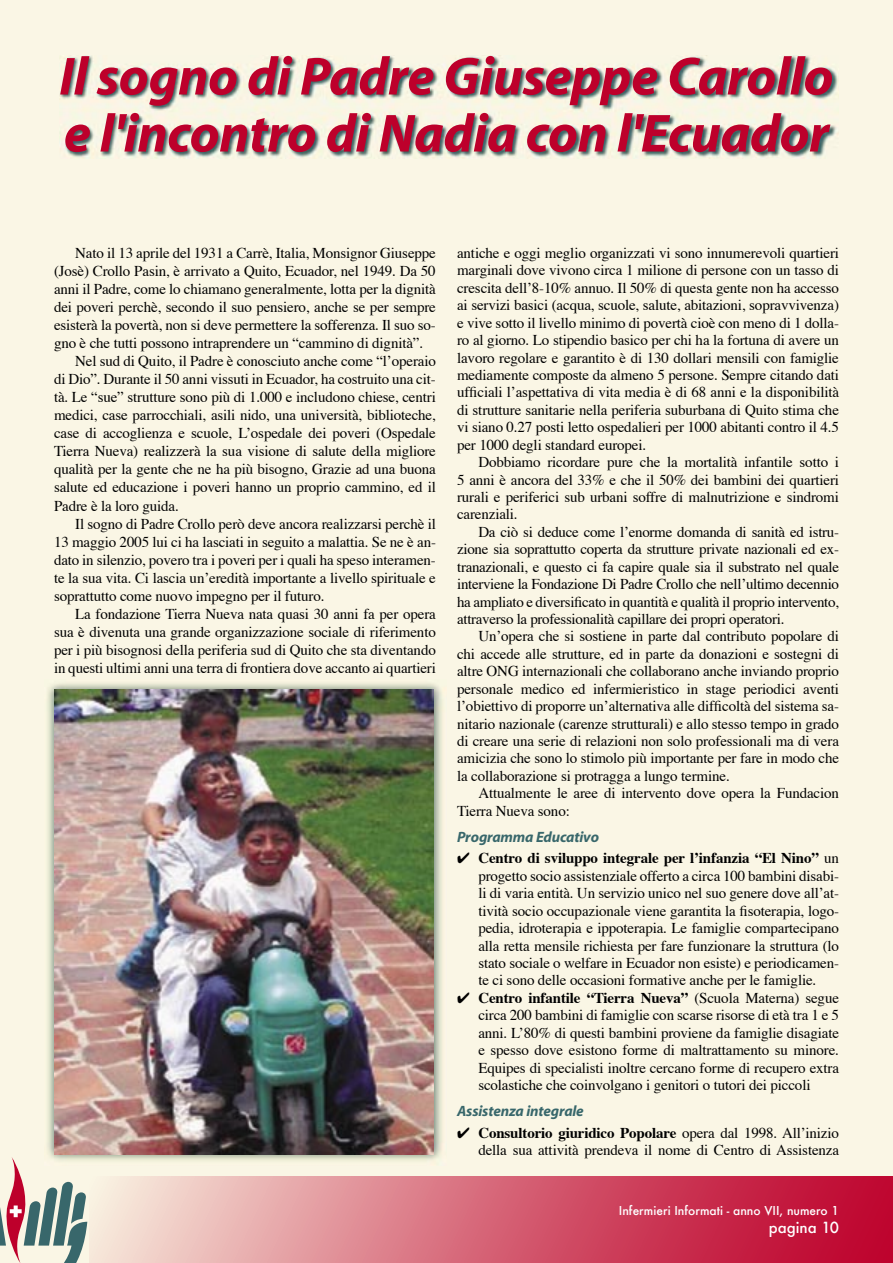
<style>
.page{position:relative;width:893px;height:1263px;background:#faf6e5}
.page>*{position:absolute;margin:0;border:0;box-sizing:border-box;transform-origin:0 0}
.t1{font:italic 700 54px/57px "Myriad";letter-spacing:-.01em;color:#bd002b}
.t2{font:15px/17.4px "Times";letter-spacing:-.01em;color:#000;text-align:justify}
.t3{font:italic 700 15px "Myriad";letter-spacing:-.01em;color:#38676b}
.t4{font:500 15px "Futura";color:#fff}
.t5{font:500 12px "Futura";color:#fff}
.s1{font-weight:700}
</style>
<div class="page">
<div style="left:89px;top:1176px;width:804px;height:87px;background:linear-gradient(to right,#f5e3d6,#ba0022)"></div>
<svg style="left:0;top:1157px;width:87px;height:106px;background:#b8b1ad"></svg>
<img style="left:59px;top:55px;width:780px;height:104px">
<img style="left:44px;top:680px;width:402px;height:486px">
<img style="left:54px;top:690px;width:379px;height:464px">
<h1 class="t1" style="left:59px;top:50px;width:776px">Il sogno di Padre Giuseppe Carollo e l'incontro di Nadia con l'Ecuador</h1>
<p class="t2" style="left:75px;top:243px;width:362px">Nato il 13 aprile del 1931 a Carrè, Italia, Monsignor Giuseppe</p>
<p class="t2" style="left:54px;top:261px;width:383px">(Josè) Crollo Pasin, è arrivato a Quito, Ecuador, nel 1949. Da 50</p>
<p class="t2" style="left:54px;top:279px;width:383px">anni il Padre, come lo chiamano generalmente, lotta per la dignità</p>
<p class="t2" style="left:54px;top:297px;width:383px">dei poveri perchè, secondo il suo pensiero, anche se per sempre</p>
<p class="t2" style="left:54px;top:315px;width:383px">esisterà la povertà, non si deve permettere la sofferenza. Il suo so-</p>
<p class="t2" style="left:54px;top:333px;width:371px">gno è che tutti possono intraprendere un “cammino di dignità”.</p>
<p class="t2" style="left:75px;top:351px;width:362px">Nel sud di Quito, il Padre è conosciuto anche come “l’operaio</p>
<p class="t2" style="left:54px;top:369px;width:383px">di Dio”. Durante il 50 anni vissuti in Ecuador, ha costruito una cit-</p>
<p class="t2" style="left:54px;top:387px;width:383px">tà. Le “sue” strutture sono più di 1.000 e includono chiese, centri</p>
<p class="t2" style="left:54px;top:405px;width:383px">medici, case parrocchiali, asili nido, una università, biblioteche,</p>
<p class="t2" style="left:54px;top:423px;width:383px">case di accoglienza e scuole, L’ospedale dei poveri (Ospedale</p>
<p class="t2" style="left:54px;top:441px;width:383px">Tierra Nueva) realizzerà la sua visione di salute della migliore</p>
<p class="t2" style="left:54px;top:459px;width:383px">qualità per la gente che ne ha più bisogno, Grazie ad una buona</p>
<p class="t2" style="left:54px;top:477px;width:383px">salute ed educazione i poveri hanno un proprio cammino, ed il</p>
<p class="t2" style="left:54px;top:495px;width:126px">Padre è la loro guida.</p>
<p class="t2" style="left:75px;top:513px;width:362px">Il sogno di Padre Crollo però deve ancora realizzarsi perchè il</p>
<p class="t2" style="left:54px;top:531px;width:383px">13 maggio 2005 lui ci ha lasciati in seguito a malattia. Se ne è an-</p>
<p class="t2" style="left:54px;top:550px;width:383px">dato in silenzio, povero tra i poveri per i quali ha speso interamen-</p>
<p class="t2" style="left:54px;top:568px;width:383px">te la sua vita. Ci lascia un’eredità importante a livello spirituale e</p>
<p class="t2" style="left:54px;top:586px;width:272px">soprattutto come nuovo impegno per il futuro.</p>
<p class="t2" style="left:75px;top:604px;width:362px">La fondazione Tierra Nueva nata quasi 30 anni fa per opera</p>
<p class="t2" style="left:54px;top:622px;width:383px">sua è divenuta una grande organizzazione sociale di riferimento</p>
<p class="t2" style="left:54px;top:640px;width:383px">per i più bisognosi della periferia sud di Quito che sta diventando</p>
<p class="t2" style="left:54px;top:658px;width:383px">in questi ultimi anni una terra di frontiera dove accanto ai quartieri</p>
<p class="t2" style="left:457px;top:243px;width:383px">antiche e oggi meglio organizzati vi sono innumerevoli quartieri marginali dove vivono circa 1 milione di persone con un tasso di crescita dell’8-10% annuo. Il 50% di questa gente non ha accesso ai servizi basici (acqua, scuole, salute, abitazioni, sopravvivenza) e vive sotto il livello minimo di povertà cioè con meno di 1 dolla&shy;ro al giorno. Lo stipendio basico per chi ha la fortuna di avere un lavoro regolare e garantito è di 130 dollari mensili con famiglie mediamente composte da almeno 5 persone. Sempre citando dati ufficiali l’aspettativa di vita media è di 68 anni e la disponibilità di strutture sanitarie nella periferia suburbana di Quito stima che vi siano 0.27 posti letto ospedalieri per 1000 abitanti contro il 4.5 per 1000 degli standard europei.</p>
<p class="t2" style="left:457px;top:452px;width:383px;text-indent:21px">Dobbiamo ricordare pure che la mortalità infantile sotto i 5 anni è ancora del 33% e che il 50% dei bambini dei quartieri rurali e periferici sub urbani soffre di malnutrizione e sindromi carenziali.</p>
<p class="t2" style="left:457px;top:522px;width:383px;text-indent:21px">Da ciò si deduce come l’enorme domanda di sanità ed istru&shy;zione sia soprattutto coperta da strutture private nazionali ed ex&shy;tranazionali, e questo ci fa capire quale sia il substrato nel quale interviene la Fondazione Di Padre Crollo che nell’ultimo decennio ha ampliato e diversificato in quantità e qualità il proprio intervento, attraverso la professionalità capillare dei propri operatori.</p>
<p class="t2" style="left:457px;top:626px;width:383px;text-indent:21px">Un’opera che si sostiene in parte dal contributo popolare di chi accede alle strutture, ed in parte da donazioni e sostegni di altre ONG internazionali che collaborano anche inviando proprio personale medico ed infermieristico in stage periodici aventi l’obiettivo di proporre un’alternativa alle difficoltà del sistema sa&shy;nitario nazionale (carenze strutturali) e allo stesso tempo in grado di creare una serie di relazioni non solo professionali ma di vera amicizia che sono lo stimolo più importante per fare in modo che la collaborazione si protragga a lungo termine.</p>
<p class="t2" style="left:457px;top:783px;width:383px;text-indent:21px">Attualmente le aree di intervento dove opera la Fundacion<br>Tierra Nueva sono:</p>
<p class="t3" style="left:457px;top:829px;width:143px">Programma Educativo</p>
<p class="t2" style="left:478px;top:848px;width:362px;text-indent:-21px">✔ <span class="s1">Centro di sviluppo integrale per l’infanzia “El Nino”</span> un progetto socio assistenziale offerto a circa 100 bambini disabi&shy;li di varia entità. Un servizio unico nel suo genere dove all’at&shy;tività socio occupazionale viene garantita la fisoterapia, logo&shy;pedia, idroterapia e ippoterapia. Le famiglie compartecipano alla retta mensile richiesta per fare funzionare la struttura (lo stato sociale o welfare in Ecuador non esiste) e periodicamen&shy;te ci sono delle occasioni formative anche per le famiglie.</p>
<p class="t2" style="left:478px;top:988px;width:362px;text-indent:-21px">✔ <span class="s1">Centro infantile “Tierra Nueva”</span> (Scuola Materna) segue circa 200 bambini di famiglie con scarse risorse di età tra 1 e 5 anni. L’80% di questi bambini proviene da famiglie disagiate e spesso dove esistono forme di maltrattamento su minore.<br>Equipes di specialisti inoltre cercano forme di recupero extra scolastiche che coinvolgano i genitori o tutori dei piccoli</p>
<p class="t3" style="left:457px;top:1103px;width:128px">Assistenza integrale</p>
<p class="t2" style="left:457px;top:1122px;width:383px;text-align:right">✔ <span class="s1">Consultorio giuridico Popolare</span> opera dal 1998. All’inizio della sua attività prendeva il nome di Centro di Assistenza</p>
<p class="t5" style="left:619px;top:1202px;width:222px">Infermieri Informati - anno VII, numero 1</p>
<p class="t4" style="left:769px;top:1217px;width:72px">pagina 10</p>
</div>
